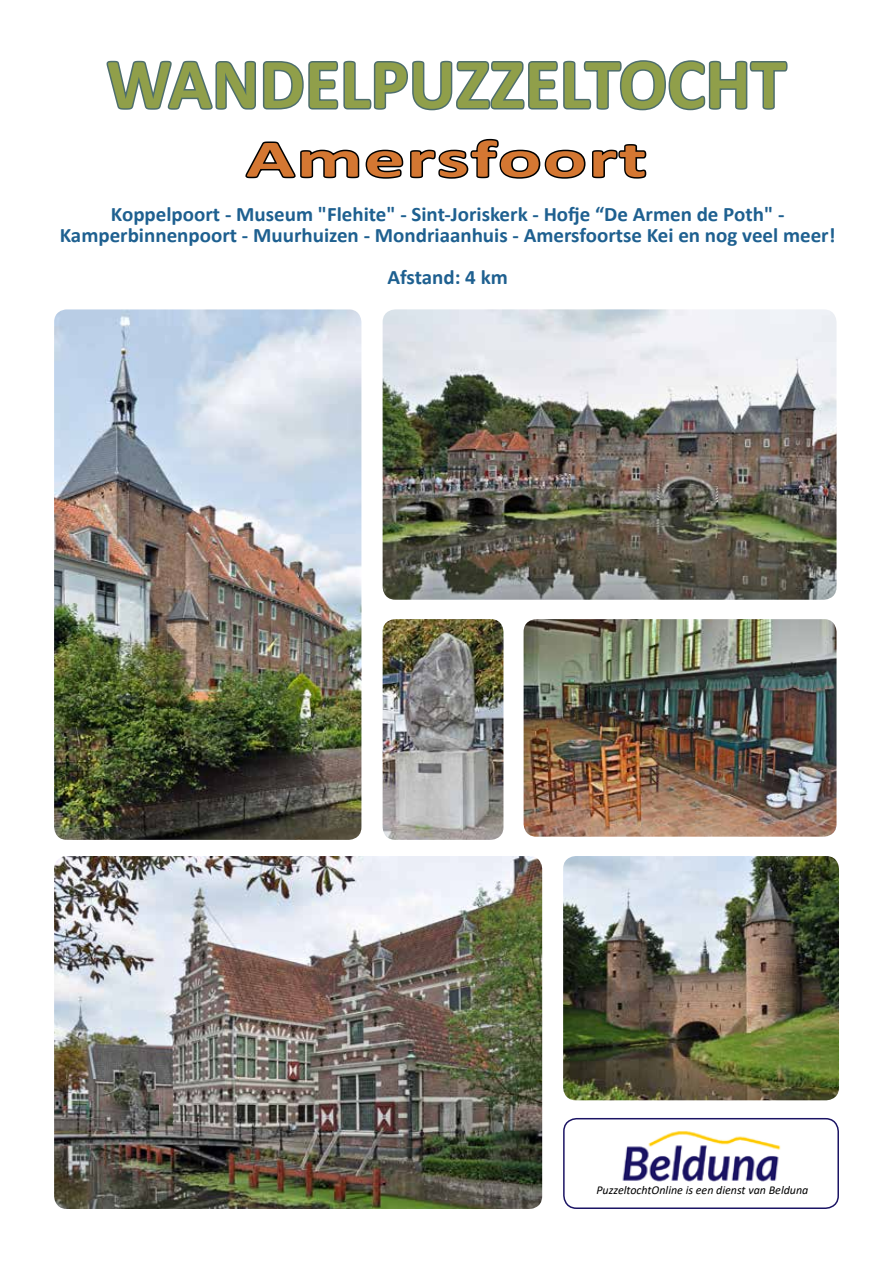
<style>
.page{position:relative;width:893px;height:1263px;background:#fff}
.page>*{position:absolute;margin:0;border:0;box-sizing:border-box;transform-origin:0 0}
.t1{font:700 72px "Calibri";color:#909f4a}
.t2{font:700 52.95px "Calibri";letter-spacing:.02em;color:#d47732;scale:1.53 1}
.t3{font:700 20.55px/21px "Calibri";color:#1e6090;text-align:center}
.t4{font:italic 12px "Calibri";color:#000}
</style>
<div class="page">
<svg style="left:106px;top:60px;width:682px;height:51px"></svg>
<svg style="left:245px;top:138px;width:402px;height:41px"></svg>
<img style="left:54px;top:309px;width:307px;height:531px">
<img style="left:54px;top:856px;width:488px;height:353px">
<img style="left:383px;top:309px;width:453px;height:291px">
<img style="left:524px;top:619px;width:312px;height:218px">
<img style="left:563px;top:856px;width:276px;height:244px">
<div style="left:563px;top:1118px;width:276px;height:91px;border:2px solid #1b1464;border-radius:13px"></div>
<img style="left:622px;top:1131px;width:159px;height:51px">
<img style="left:383px;top:619px;width:120px;height:221px">
<h1 class="t1" style="left:106px;top:33px;width:681px">WANDELPUZZELTOCHT</h1>
<h2 class="t2" style="left:246px;top:122px;width:264px">Amersfoort</h2>
<p class="t3" style="left:60px;top:203px;width:777px">Koppelpoort - Museum "Flehite" - Sint-Joriskerk - Hofje “De Armen de Poth" -<br>Kamperbinnenpoort - Muurhuizen - Mondriaanhuis - Amersfoortse Kei en nog veel meer!</p>
<p class="t3" style="left:387px;top:266px;width:122px">Afstand: 4 km</p>
<p class="t4" style="left:596px;top:1181px;width:214px">PuzzeltochtOnline is een dienst van Belduna</p>
</div>
